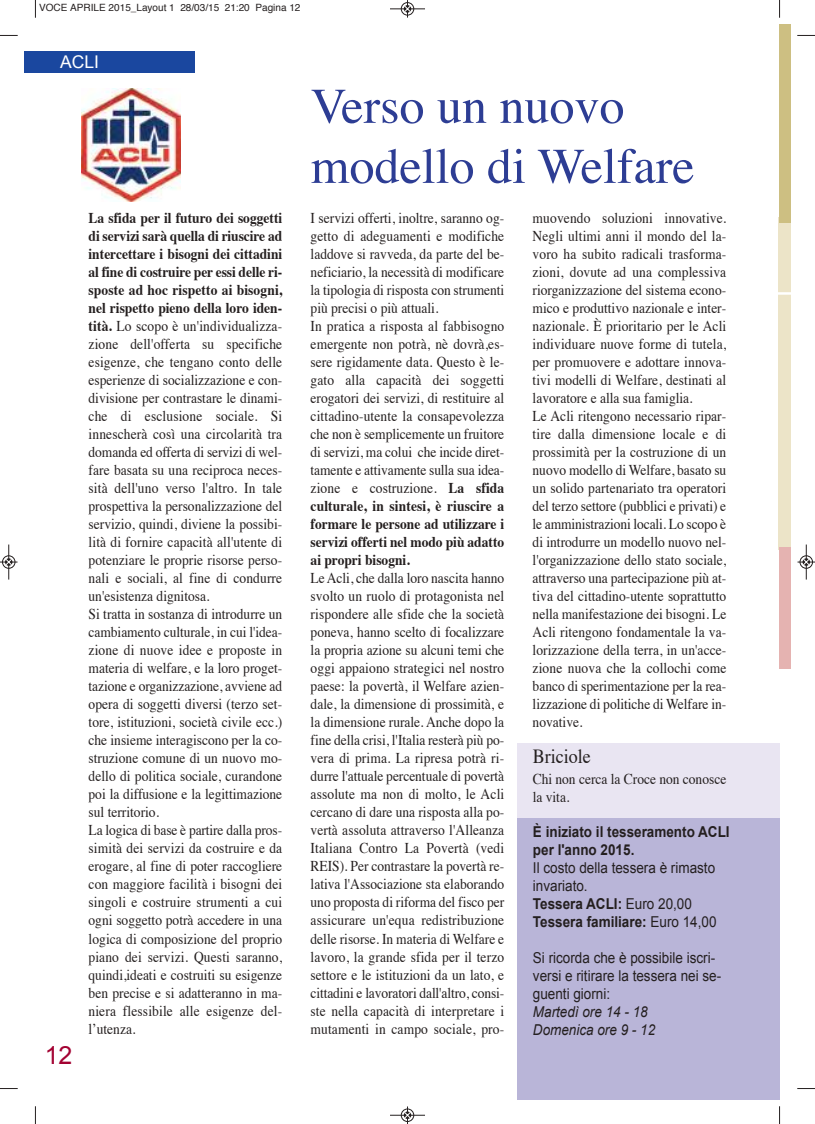
<style>
.page{position:relative;width:815px;height:1124px;background:#fff}
.page>*{position:absolute;margin:0;border:0;box-sizing:border-box;transform-origin:0 0}
.t1{font:50px/60px "Times";color:#2d3d94}
.t2{font:25px "Arial";color:#a30232}
.t3{font:20px "Times";color:#241f1f;scale:.9 1}
.t4{font:17.5px "Arial";color:#fff}
.t5{font:15px/18px "Times";letter-spacing:.005em;color:#241f1f;scale:.9 1}
.t6{font:15px/18px "Arial";color:#241f1f;scale:.9 1}
.t7{font:700 15px/18px "Arial";color:#241f1f;scale:.9 1}
.t8{font:italic 15px/18px "Arial";color:#241f1f;scale:.9 1}
.t9{font:10px "Helvetica";color:#241f1f}
.s1{font-weight:700}
</style>
<div class="page">
<div style="left:778px;top:217px;width:13px;height:332px;background:#ece4c8"></div>
<div style="left:780px;top:24px;width:11px;height:199px;background:#cdbf82"></div>
<div style="left:780px;top:547px;width:11px;height:121px;background:#e5b3b1"></div>
<div style="left:24px;top:51px;width:171px;height:21px;background:#1a479f"></div>
<svg style="left:778px;top:292px;width:13px;height:3px"></svg>
<img style="left:81px;top:89px;width:99px;height:112px">
<div style="left:518px;top:811px;width:262px;height:288px;background:#b9b5d8"></div>
<div style="left:518px;top:743px;width:262px;height:74px;background:#e9e5f2"></div>
<svg style="left:35px;top:0;width:1px;height:18px"></svg>
<svg style="left:0;top:35px;width:18px;height:1px"></svg>
<svg style="left:779px;top:0;width:1px;height:18px"></svg>
<svg style="left:797px;top:35px;width:18px;height:1px"></svg>
<svg style="left:35px;top:1106px;width:1px;height:17px"></svg>
<svg style="left:779px;top:1106px;width:1px;height:17px"></svg>
<div style="left:401px;top:2px;width:13px;height:14px;border:1px solid #fff;border-radius:50%"></div>
<hr style="left:390px;top:8px;width:35px;height:1px;background:#241f1f">
<div style="left:401px;top:2px;width:13px;height:13px;border:1px solid #241f1f;border-radius:50%"></div>
<svg style="left:404px;top:0;width:7px;height:18px"></svg>
<hr style="left:390px;top:1114px;width:35px;height:1px;background:#241f1f">
<div style="left:401px;top:1108px;width:13px;height:13px;border:1px solid #241f1f;border-radius:50%"></div>
<svg style="left:404px;top:1106px;width:7px;height:17px"></svg>
<div style="left:2px;top:555px;width:14px;height:14px;border:1px solid #fff;border-radius:50%"></div>
<hr style="left:8px;top:544px;width:1px;height:35px;background:#241f1f">
<div style="left:2px;top:555px;width:13px;height:13px;border:1px solid #241f1f;border-radius:50%"></div>
<svg style="left:0;top:558px;width:18px;height:7px"></svg>
<div style="left:799px;top:555px;width:14px;height:14px;border:1px solid #fff;border-radius:50%"></div>
<hr style="left:806px;top:544px;width:1px;height:35px;background:#241f1f">
<div style="left:800px;top:555px;width:13px;height:13px;border:1px solid #241f1f;border-radius:50%"></div>
<svg style="left:798px;top:558px;width:17px;height:7px"></svg>
<p class="t9" style="left:39px;top:4px;width:263px">VOCE APRILE 2015_Layout 1 28/03/15 21:20 Pagina 12</p>
<p class="t4" style="left:60px;top:52px;width:40px">ACLI</p>
<h1 class="t1" style="left:311px;top:80px;width:385px">Verso un nuovo modello di Welfare</h1>
<h2 class="t2" style="left:45px;top:1041px;width:29px">12</h2>
<p class="t5" style="left:89px;top:210px;width:217px"><span class="s1">La sfida per il futuro dei soggetti di servizi sarà quella di riuscire ad intercettare i bisogni dei cittadini al fine di costruire per essi delle ri&shy;sposte ad hoc rispetto ai bisogni, nel rispetto pieno della loro iden&shy;tità.</span> Lo scopo è un'individualizza&shy;zione dell'offerta su specifiche esigenze, che tengano conto delle esperienze di socializzazione e con&shy;divisione per contrastare le dinami&shy;che di esclusione sociale. Si innescherà così una circolarità tra domanda ed offerta di servizi di wel&shy;fare basata su una reciproca neces&shy;sità dell'uno verso l'altro. In tale prospettiva la personalizzazione del servizio, quindi, diviene la possibi&shy;lità di fornire capacità all'utente di potenziare le proprie risorse perso&shy;nali e sociali, al fine di condurre un'esistenza dignitosa.<br>Si tratta in sostanza di introdurre un cambiamento culturale, in cui l'idea&shy;zione di nuove idee e proposte in materia di welfare, e la loro proget&shy;tazione e organizzazione, avviene ad opera di soggetti diversi (terzo set&shy;tore, istituzioni, società civile ecc.) che insieme interagiscono per la co&shy;struzione comune di un nuovo mo&shy;dello di politica sociale, curandone poi la diffusione e la legittimazione sul territorio.<br>La logica di base è partire dalla pros&shy;simità dei servizi da costruire e da erogare, al fine di poter raccogliere con maggiore facilità i bisogni dei singoli e costruire strumenti a cui ogni soggetto potrà accedere in una logica di composizione del proprio piano dei servizi. Questi saranno, quindi,ideati e costruiti su esigenze ben precise e si adatteranno in ma&shy;niera flessibile alle esigenze del&shy;l’utenza.</p>
<p class="t5" style="left:311px;top:210px;width:217px">I servizi offerti, inoltre, saranno og&shy;getto di adeguamenti e modifiche laddove si ravveda, da parte del be&shy;neficiario, la necessità di modificare la tipologia di risposta con strumenti più precisi o più attuali.<br>In pratica a risposta al fabbisogno emergente non potrà, nè dovrà,es&shy;sere rigidamente data. Questo è le&shy;gato alla capacità dei soggetti erogatori dei servizi, di restituire al cittadino-utente la consapevolezza che non è semplicemente un fruitore di servizi, ma colui che incide diret&shy;tamente e attivamente sulla sua idea&shy;zione e costruzione. <span class="s1">La sfida culturale, in sintesi, è riuscire a formare le persone ad utilizzare i servizi offerti nel modo più adatto ai propri bisogni.</span></p>
<p class="t5" style="left:311px;top:570px;width:217px;text-align:justify">Le Acli, che dalla loro nascita hanno svolto un ruolo di protagonista nel rispondere alle sfide che la società poneva, hanno scelto di focalizzare la propria azione su alcuni temi che oggi appaiono strategici nel nostro paese: la povertà, il Welfare azien&shy;dale, la dimensione di prossimità, e la dimensione rurale. Anche dopo la fine della crisi, l'Italia resterà più po&shy;vera di prima. La ripresa potrà ri&shy;durre l'attuale percentuale di povertà assolute ma non di molto, le Acli cercano di dare una risposta alla po&shy;vertà assoluta attraverso l'Alleanza Italiana Contro La Povertà (vedi REIS). Per contrastare la povertà re&shy;lativa l'Associazione sta elaborando uno proposta di riforma del fisco per assicurare un'equa redistribuzione delle risorse. In materia di Welfare e lavoro, la grande sfida per il terzo settore e le istituzioni da un lato, e cittadini e lavoratori dall'altro, consi&shy;ste nella capacità di interpretare i mutamenti in campo sociale, pro-</p>
<p class="t5" style="left:533px;top:210px;width:217px">muovendo soluzioni innovative.<br>Negli ultimi anni il mondo del la&shy;voro ha subito radicali trasforma&shy;zioni, dovute ad una complessiva riorganizzazione del sistema econo&shy;mico e produttivo nazionale e inter&shy;nazionale. È prioritario per le Acli individuare nuove forme di tutela, per promuovere e adottare innova&shy;tivi modelli di Welfare, destinati al lavoratore e alla sua famiglia.<br>Le Acli ritengono necessario ripar&shy;tire dalla dimensione locale e di prossimità per la costruzione di un nuovo modello di Welfare, basato su un solido partenariato tra operatori del terzo settore (pubblici e privati) e le amministrazioni locali. Lo scopo è di introdurre un modello nuovo nel&shy;l'organizzazione dello stato sociale, attraverso una partecipazione più at&shy;tiva del cittadino-utente soprattutto nella manifestazione dei bisogni. Le Acli ritengono fondamentale la va&shy;lorizzazione della terra, in un'acce&shy;zione nuova che la collochi come banco di sperimentazione per la rea&shy;lizzazione di politiche di Welfare in&shy;novative.</p>
<h3 class="t3" style="left:533px;top:747px;width:66px">Briciole</h3>
<p class="t5" style="left:533px;top:770px;width:217px">Chi non cerca la Croce non conosce la vita.</p>
<p class="t7" style="left:533px;top:822px;width:220px">È iniziato il tesseramento AClI per l'anno 2015.</p>
<p class="t6" style="left:533px;top:858px;width:206px">Il costo della tessera è rimasto invariato.<br><span class="s1">tessera AClI:</span> Euro 20,00 <span class="s1">tessera familiare:</span> Euro 14,00</p>
<p class="t6" style="left:533px;top:948px;width:211px">Si ricorda che è possibile iscri&shy;versi e ritirare la tessera nei se&shy;guenti giorni:</p>
<p class="t8" style="left:533px;top:1002px;width:137px">Martedì ore 14 - 18<br>Domenica ore 9 - 12</p>
</div>
